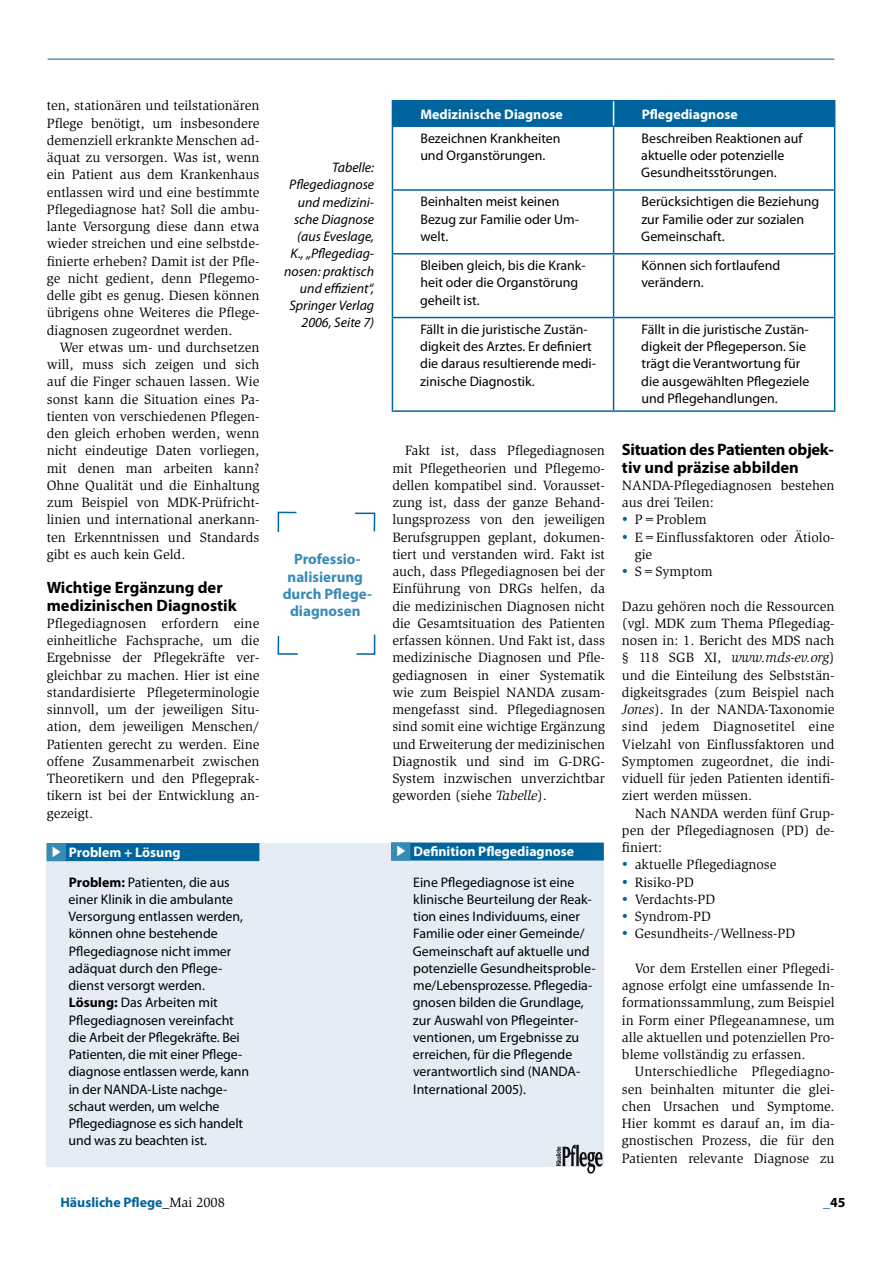
<style>
.page{position:relative;width:893px;height:1263px;background:#fff}
.page>*{position:absolute;margin:0;border:0;box-sizing:border-box;transform-origin:0 0}
.HP_ZÜ{font:700 16.5px/17.2px "Myriad Pro";letter-spacing:-.02em;color:#000}
.HP_ZÜ-2{font:700 16.5px/17.2px "Myriad Pro";color:#000}
.HP_Blurb_blau{font:700 15px/17.2px "Myriad Pro";color:#388ab7;text-align:center}
.HP_GS_Einzug{font:13.8px/17.2px "Slimbach LT";color:#000;text-align:justify}
.HP_Kasten_GS{font:13.8px/17.2px "Myriad Pro";color:#000}
.HP_GS{font:13.8px/17.2px "Slimbach LT";color:#000;text-align:justify}
.HP_BU{font:italic 13.8px/17.2px "Myriad Pro";color:#000;text-align:right}
.HP_GS_Liste_Punkt{font:13.8px/17.2px "Slimbach LT";color:#000}
.HP_Kasten_ÜS_Balken{font:700 13.8px "Myriad Pro";color:#fff}
.HP_Kasten_GS-2{font:700 13.8px "Myriad Pro";color:#fff}
.t1{font:700 13.8px "Myriad Pro";color:#00659e}
.t2{font:700 13.8px "Myriad Pro";color:#000}
.s1{font-weight:700}
.s2{font-style:italic}
.s3{color:#000}
.s4{font-family:"Slimbach LT";font-weight:400;color:#000}
.s5{color:#00659e}
</style>
<div class="page">
<hr style="left:48px;top:59px;width:786px;height:1px;background:#00659e">
<svg style="left:356px;top:634px;width:20px;height:21px"></svg>
<svg style="left:277px;top:511px;width:20px;height:21px"></svg>
<svg style="left:277px;top:635px;width:21px;height:20px"></svg>
<svg style="left:355px;top:512px;width:21px;height:20px"></svg>
<div style="left:47px;top:843px;width:557px;height:323px;background:#e5ecf4"></div>
<div style="left:47px;top:843px;width:212px;height:18px;background:#00659e"></div>
<div style="left:47px;top:843px;width:19px;height:18px;background:#388ab7"></div>
<div style="left:391px;top:842px;width:213px;height:18px;background:#00659e"></div>
<div style="left:391px;top:842px;width:19px;height:18px;background:#388ab7"></div>
<img style="left:556px;top:1145px;width:46px;height:22px">
<hr style="left:392px;top:100px;width:222px;height:1px;background:#00659e">
<hr style="left:614px;top:100px;width:221px;height:1px;background:#00659e">
<hr style="left:392px;top:125px;width:222px;height:2px;background:#00659e">
<hr style="left:392px;top:127px;width:1px;height:62px;background:#00659e">
<hr style="left:614px;top:125px;width:221px;height:2px;background:#00659e">
<hr style="left:613px;top:127px;width:1px;height:62px;background:#00659e">
<hr style="left:834px;top:127px;width:1px;height:62px;background:#00659e">
<hr style="left:392px;top:189px;width:222px;height:2px;background:#00659e">
<hr style="left:392px;top:191px;width:1px;height:62px;background:#00659e">
<hr style="left:614px;top:189px;width:221px;height:2px;background:#00659e">
<hr style="left:613px;top:191px;width:1px;height:62px;background:#00659e">
<hr style="left:834px;top:191px;width:1px;height:62px;background:#00659e">
<hr style="left:392px;top:253px;width:222px;height:1px;background:#00659e">
<hr style="left:392px;top:254px;width:1px;height:63px;background:#00659e">
<hr style="left:614px;top:253px;width:221px;height:1px;background:#00659e">
<hr style="left:613px;top:254px;width:1px;height:63px;background:#00659e">
<hr style="left:834px;top:254px;width:1px;height:63px;background:#00659e">
<hr style="left:392px;top:317px;width:222px;height:1px;background:#00659e">
<hr style="left:392px;top:318px;width:1px;height:92px;background:#00659e">
<hr style="left:614px;top:317px;width:221px;height:1px;background:#00659e">
<hr style="left:613px;top:318px;width:1px;height:92px;background:#00659e">
<hr style="left:834px;top:318px;width:1px;height:92px;background:#00659e">
<hr style="left:392px;top:410px;width:222px;height:2px;background:#00659e">
<hr style="left:614px;top:410px;width:221px;height:2px;background:#00659e">
<div style="left:392px;top:101px;width:443px;height:25px;background:#00659e"></div>
<p class="HP_GS_Einzug" style="left:47px;top:97px;width:214px">ten, stationären und teilstationären Pflege benötigt, um insbesondere demenziell erkrankte Menschen ad&shy;äquat zu versorgen. Was ist, wenn ein Patient aus dem Krankenhaus entlassen wird und eine bestimmte Pflegediagnose hat? Soll die ambu&shy;lante Versorgung diese dann etwa wieder streichen und eine selbstde&shy;finierte erheben? Damit ist der Pfle&shy;ge nicht gedient, denn Pflegemo&shy;delle gibt es genug. Diesen können übrigens ohne Weiteres die Pflege&shy;diagnosen zugeordnet werden.</p>
<p class="HP_GS_Einzug" style="left:47px;top:339px;width:214px;text-indent:13px">Wer etwas um- und durchsetzen will, muss sich zeigen und sich auf die Finger schauen lassen. Wie sonst kann die Situation eines Pa&shy;tienten von verschiedenen Pflegen&shy;den gleich erhoben werden, wenn nicht eindeutige Daten vorliegen, mit denen man arbeiten kann?<br>Ohne Qualität und die Einhaltung zum Beispiel von MDK-Prüfricht&shy;linien und international anerkann&shy;ten Erkenntnissen und Standards gibt es auch kein Geld.</p>
<p class="HP_ZÜ-2" style="left:47px;top:579px;width:191px">Wichtige Ergänzung der medizinischen Diagnostik</p>
<p class="HP_GS" style="left:47px;top:615px;width:214px">Pflegediagnosen erfordern eine einheitliche Fachsprache, um die Ergebnisse der Pflegekräfte ver&shy;gleichbar zu machen. Hier ist eine standardisierte Pflegeterminologie sinnvoll, um der jeweiligen Situ&shy;ation, dem jeweiligen Menschen/ Patienten gerecht zu werden. Eine offene Zusammenarbeit zwischen Theoretikern und den Pflegeprak&shy;tikern ist bei der Entwicklung an&shy;gezeigt.</p>
<p class="HP_Kasten_ÜS_Balken" style="left:69px;top:844px;width:113px">Problem + Lösung</p>
<p class="HP_Kasten_GS" style="left:68px;top:874px;width:176px"><span class="s1">Problem:</span> Patienten, die aus einer Klinik in die ambulante<br>Versorgung entlassen werden, können ohne bestehende<br>Pflegediagnose nicht immer adäquat durch den Pflege&shy;dienst versorgt werden.</p>
<p class="HP_Kasten_GS" style="left:68px;top:994px;width:182px"><span class="s1">Lösung:</span> Das Arbeiten mit<br>Pflegediagnosen vereinfacht die Arbeit der Pflegekräfte. Bei<br>Patienten, die mit einer Pflege&shy;diagnose entlassen werde, kann in der NANDA-Liste nachge&shy;schaut werden, um welche<br>Pflegediagnose es sich handelt und was zu beachten ist.</p>
<p class="HP_BU" style="left:284px;top:159px;width:92px">Tabelle:<br>Pflegediagnose und medizini&shy;sche Diagnose (aus Eveslage,<br>K., „Pflegediag&shy;nosen: praktisch und effizient“,<br>Springer Verlag<br>2006, Seite 7)</p>
<p class="HP_Blurb_blau" style="left:283px;top:551px;width:91px">Professio&shy;nalisierung durch Pflege&shy;diagnosen</p>
<p class="HP_Kasten_GS-2" style="left:420px;top:106px;width:144px">Medizinische Diagnose</p>
<p class="HP_Kasten_GS-2" style="left:642px;top:106px;width:97px">Pflegediagnose</p>
<p class="HP_Kasten_GS" style="left:420px;top:130px;width:142px">Bezeichnen Krankheiten und Organstörungen.</p>
<p class="HP_Kasten_GS" style="left:641px;top:130px;width:163px">Beschreiben Reaktionen auf aktuelle oder potenzielle<br>Gesundheitsstörungen.</p>
<p class="HP_Kasten_GS" style="left:420px;top:193px;width:160px">Beinhalten meist keinen<br>Bezug zur Familie oder Um&shy;welt.</p>
<p class="HP_Kasten_GS" style="left:641px;top:193px;width:179px">Berücksichtigen die Beziehung zur Familie oder zur sozialen<br>Gemeinschaft.</p>
<p class="HP_Kasten_GS" style="left:420px;top:257px;width:167px">Bleiben gleich, bis die Krank&shy;heit oder die Organstörung geheilt ist.</p>
<p class="HP_Kasten_GS" style="left:641px;top:257px;width:140px">Können sich fortlaufend verändern.</p>
<p class="HP_Kasten_GS" style="left:420px;top:321px;width:177px">Fällt in die juristische Zustän&shy;digkeit des Arztes. Er definiert die daraus resultierende medi&shy;zinische Diagnostik.</p>
<p class="HP_Kasten_GS" style="left:641px;top:321px;width:170px">Fällt in die juristische Zustän&shy;digkeit der Pflegeperson. Sie trägt die Verantwortung für die ausgewählten Pflegeziele und Pflegehandlungen.</p>
<p class="HP_GS_Einzug" style="left:392px;top:442px;width:214px;text-indent:13px">Fakt ist, dass Pflegediagnosen mit Pflegetheorien und Pflegemo&shy;dellen kompatibel sind. Vorausset&shy;zung ist, dass der ganze Behand&shy;lungsprozess von den jeweiligen Berufsgruppen geplant, dokumen&shy;tiert und verstanden wird. Fakt ist auch, dass Pflegediagnosen bei der Einführung von DRGs helfen, da die medizinischen Diagnosen nicht die Gesamtsituation des Patienten erfassen können. Und Fakt ist, dass medizinische Diagnosen und Pfle&shy;gediagnosen in einer Systematik wie zum Beispiel NANDA zusam&shy;mengefasst sind. Pflegediagnosen sind somit eine wichtige Ergänzung und Erweiterung der medizinischen Diagnostik und sind im G-DRG-System inzwischen unverzichtbar geworden (siehe <span class="s2">Tabelle</span>).</p>
<p class="HP_ZÜ" style="left:622px;top:441px;width:213px">Situation des Patienten objek&shy;tiv und präzise abbilden</p>
<p class="HP_GS" style="left:622px;top:477px;width:214px">NANDA-Pflegediagnosen bestehen aus drei Teilen:</p>
<p class="HP_GS_Liste_Punkt" style="left:635px;top:511px;width:73px">P=Problem</p>
<p class="HP_GS_Liste_Punkt" style="left:635px;top:528px;width:201px">E=Einflussfaktoren oder Ätiolo&shy;gie</p>
<p class="HP_GS_Liste_Punkt" style="left:635px;top:563px;width:80px">S=Symptom</p>
<p class="HP_GS" style="left:622px;top:597px;width:214px">Dazu gehören noch die Ressourcen (vgl. MDK zum Thema Pflegediag&shy;nosen in: 1. Bericht des MDS nach § 118 SGB XI, <span class="s2">www.mds-ev.org</span>) und die Einteilung des Selbststän&shy;digkeitsgrades (zum Beispiel nach <span class="s2">Jones</span>). In der NANDA-Taxonomie sind jedem Diagnosetitel eine Vielzahl von Einflussfaktoren und Symptomen zugeordnet, die indi&shy;viduell für jeden Patienten identifi&shy;ziert werden müssen.</p>
<p class="HP_GS_Einzug" style="left:622px;top:804px;width:214px;text-indent:13px">Nach NANDA werden fünf Grup&shy;pen der Pflegediagnosen (PD) de&shy;finiert:</p>
<p class="HP_GS_Liste_Punkt" style="left:635px;top:856px;width:143px">aktuelle Pflegediagnose</p>
<p class="HP_GS_Liste_Punkt" style="left:635px;top:873px;width:61px">Risiko-PD</p>
<p class="HP_GS_Liste_Punkt" style="left:635px;top:891px;width:82px">Verdachts-PD</p>
<p class="HP_GS_Liste_Punkt" style="left:635px;top:908px;width:78px">Syndrom-PD</p>
<p class="HP_GS_Liste_Punkt" style="left:635px;top:925px;width:162px">Gesundheits-/Wellness-PD</p>
<p class="HP_GS_Einzug" style="left:622px;top:960px;width:214px;text-indent:13px">Vor dem Erstellen einer Pflegedi&shy;agnose erfolgt eine umfassende In&shy;formationssammlung, zum Beispiel in Form einer Pflegeanamnese, um alle aktuellen und potenziellen Pro&shy;bleme vollständig zu erfassen.</p>
<p class="HP_GS_Einzug" style="left:622px;top:1063px;width:214px;text-indent:13px">Unterschiedliche Pflegediagno&shy;sen beinhalten mitunter die glei&shy;chen Ursachen und Symptome.<br>Hier kommt es darauf an, im dia&shy;gnostischen Prozess, die für den Patienten relevante Diagnose zu</p>
<p class="HP_Kasten_ÜS_Balken" style="left:413px;top:844px;width:162px">Definition Pflegediagnose</p>
<p class="HP_Kasten_GS" style="left:413px;top:874px;width:184px">Eine Pflegediagnose ist eine klinische Beurteilung der Reak&shy;tion eines Individuums, einer<br>Familie oder einer Gemeinde/<br>Gemeinschaft auf aktuelle und potenzielle Gesundheitsproble&shy;me/Lebensprozesse. Pflegedia&shy;gnosen bilden die Grundlage, zur Auswahl von Pflegeinter&shy;ventionen, um Ergebnisse zu erreichen, für die Pflegende verantwortlich sind (NANDA-<br>International 2005).</p>
<p class="t1" style="left:60px;top:1195px;width:166px">Häusliche Pflege<span class="s3">_</span><span class="s4">Mai 2008</span></p>
<p class="t2" style="left:823px;top:1195px;width:24px"><span class="s5">_</span>45</p>
</div>
